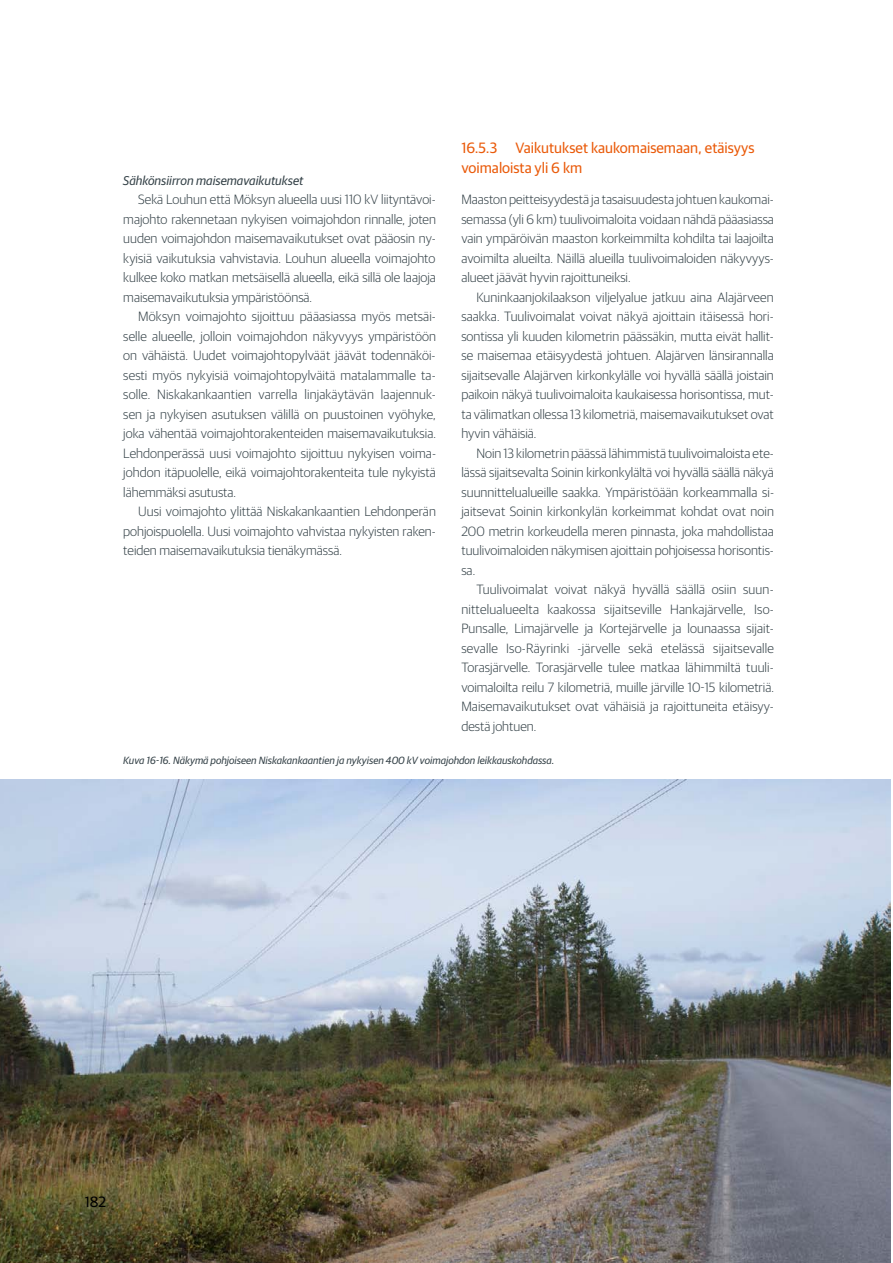
<style>
.page{position:relative;width:893px;height:1263px;background:#fff}
.page>*{position:absolute;margin:0;border:0;box-sizing:border-box;transform-origin:0 0}
.t1{font:15px/19.5px "Guardian Sans";color:#ea5b0b}
.t2{font:15px "Guardian Sans";color:#000}
.t3{font:300 13.5px/19.5px "Guardian Sans";color:#354248;text-align:justify}
.t4{font:italic 12.75px "Guardian Sans";color:#354248}
.t5{font:italic 10.5px "Guardian Sans";color:#354248}
</style>
<div class="page">
<img style="left:0;top:779px;width:891px;height:484px">
<p class="t1" style="left:461px;top:137px;width:295px">16.5.3 Vaikutukset kaukomaisemaan, etäisyys voimaloista yli 6 km</p>
<p class="t3" style="left:461px;top:189px;width:314px">Maaston peitteisyydestä ja tasaisuudesta johtuen kaukomai&shy;semassa (yli 6 km) tuulivoimaloita voidaan nähdä pääasiassa vain ympäröivän maaston korkeimmilta kohdilta tai laajoilta avoimilta alueilta. Näillä alueilla tuulivoimaloiden näkyvyys&shy;alueet jäävät hyvin rajoittuneiksi.</p>
<p class="t3" style="left:461px;top:287px;width:314px;text-indent:15px">Kuninkaanjokilaakson viljelyalue jatkuu aina Alajärveen saakka. Tuulivoimalat voivat näkyä ajoittain itäisessä hori&shy;sontissa yli kuuden kilometrin päässäkin, mutta eivät hallit&shy;se maisemaa etäisyydestä johtuen. Alajärven länsirannalla sijaitsevalle Alajärven kirkonkylälle voi hyvällä säällä joistain paikoin näkyä tuulivoimaloita kaukaisessa horisontissa, mut&shy;ta välimatkan ollessa 13 kilometriä, maisemavaikutukset ovat hyvin vähäisiä.</p>
<p class="t3" style="left:461px;top:443px;width:314px;text-indent:15px">Noin 13 kilometrin päässä lähimmistä tuulivoimaloista ete&shy;lässä sijaitsevalta Soinin kirkonkylältä voi hyvällä säällä näkyä suunnittelualueille saakka. Ympäristöään korkeammalla si&shy;jaitsevat Soinin kirkonkylän korkeimmat kohdat ovat noin 200 metrin korkeudella meren pinnasta, joka mahdollistaa tuulivoimaloiden näkymisen ajoittain pohjoisessa horisontis&shy;sa.</p>
<p class="t3" style="left:461px;top:579px;width:314px;text-indent:15px">Tuulivoimalat voivat näkyä hyvällä säällä osiin suun&shy;nittelualueelta kaakossa sijaitseville Hankajärvelle, Iso-Punsalle, Limajärvelle ja Kortejärvelle ja lounaassa sijait&shy;sevalle Iso-Räyrinki -järvelle sekä etelässä sijaitsevalle Torasjärvelle. Torasjärvelle tulee matkaa lähimmiltä tuuli&shy;voimaloilta reilu 7 kilometriä, muille järville 10-15 kilometriä.<br>Maisemavaikutukset ovat vähäisiä ja rajoittuneita etäisyy&shy;destä johtuen.</p>
<p class="t5" style="left:123px;top:752px;width:433px">Kuva 16‑16. Näkymä pohjoiseen Niskakankaantien ja nykyisen 400 kV voimajohdon leikkauskohdassa.</p>
<p class="t4" style="left:123px;top:171px;width:182px">Sähkönsiirron maisemavaikutukset</p>
<p class="t3" style="left:123px;top:189px;width:314px;text-indent:15px">Sekä Louhun että Möksyn alueella uusi 110 kV liityntävoi&shy;majohto rakennetaan nykyisen voimajohdon rinnalle, joten uuden voimajohdon maisemavaikutukset ovat pääosin ny&shy;kyisiä vaikutuksia vahvistavia. Louhun alueella voimajohto kulkee koko matkan metsäisellä alueella, eikä sillä ole laajoja maisemavaikutuksia ympäristöönsä.</p>
<p class="t3" style="left:123px;top:306px;width:314px;text-indent:15px">Möksyn voimajohto sijoittuu pääasiassa myös metsäi&shy;selle alueelle, jolloin voimajohdon näkyvyys ympäristöön on vähäistä. Uudet voimajohtopylväät jäävät todennäköi&shy;sesti myös nykyisiä voimajohtopylväitä matalammalle ta&shy;solle. Niskakankaantien varrella linjakäytävän laajennuk&shy;sen ja nykyisen asutuksen välillä on puustoinen vyöhyke, joka vähentää voimajohtorakenteiden maisemavaikutuksia.<br>Lehdonperässä uusi voimajohto sijoittuu nykyisen voima&shy;johdon itäpuolelle, eikä voimajohtorakenteita tule nykyistä lähemmäksi asutusta.</p>
<p class="t3" style="left:123px;top:501px;width:314px;text-indent:15px">Uusi voimajohto ylittää Niskakankaantien Lehdonperän pohjoispuolella. Uusi voimajohto vahvistaa nykyisten raken&shy;teiden maisemavaikutuksia tienäkymässä.</p>
<p class="t2" style="left:85px;top:1191px;width:23px">182</p>
</div>
